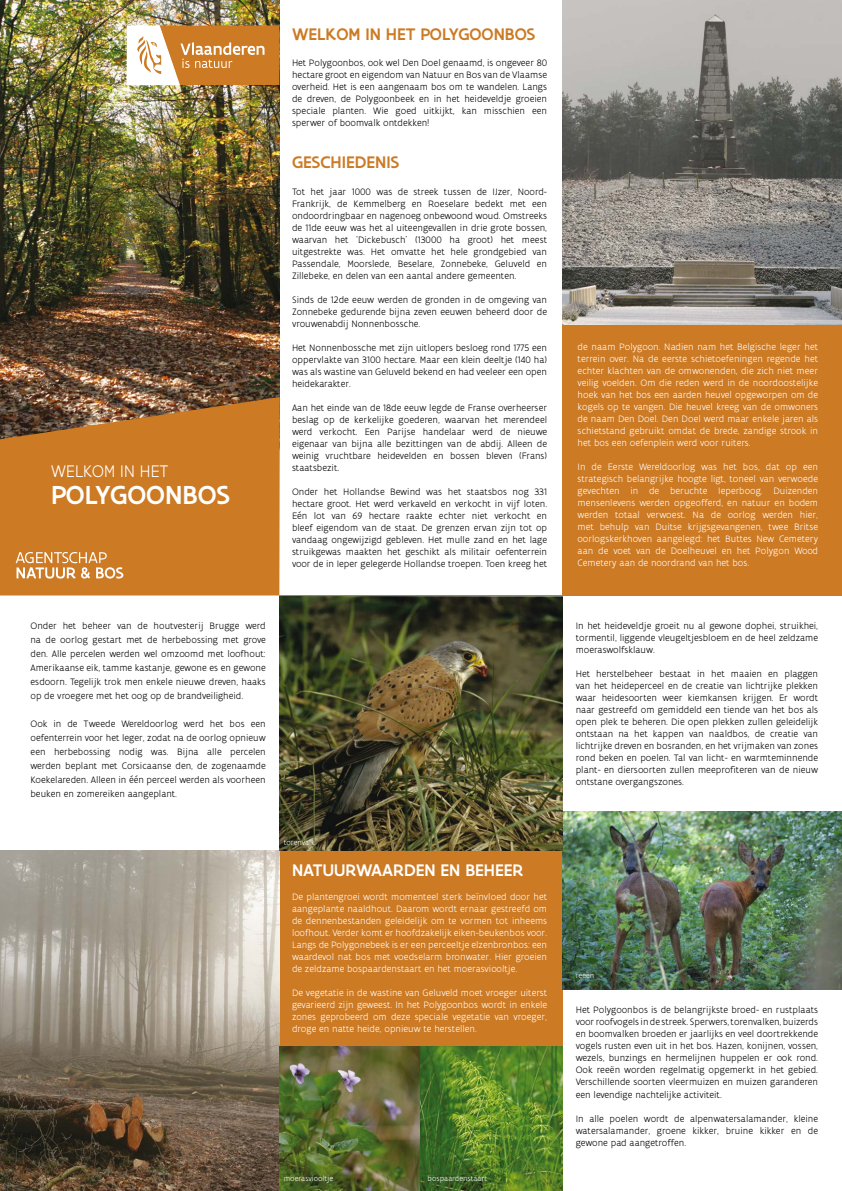
<style>
.page{position:relative;width:842px;height:1191px;background:#fff}
.page>*{position:absolute;margin:0;border:0;box-sizing:border-box;transform-origin:0 0}
.t1{font:500 28px "Flanders Art Sans";color:#fff}
.t2{font:500 18px "Flanders Art Sans";color:#cc7a24}
.t3{font:500 18px "Flanders Art Sans";color:#fff}
.t4{font:300 18px "Flanders Art Sans";letter-spacing:-.02em;color:#fff}
.t5{font:300 10px/12px "Flanders Art Sans";color:#000;text-align:justify}
.t6{font:300 10px/12px "Flanders Art Sans";color:#fff;text-align:justify}
.t7{font:300 8px "Flanders Art Sans";color:#fff}
</style>
<div class="page">
<div style="left:562px;top:0;width:280px;height:595px;background:#cc7a24"></div>
<img style="left:0;top:0;width:279px;height:397px">
<div style="left:279px;top:595px;width:284px;height:596px;background:#cc7a24"></div>
<img style="left:563px;top:0;width:279px;height:325px">
<img style="left:0;top:850px;width:279px;height:341px">
<img style="left:563px;top:811px;width:279px;height:179px">
<img style="left:279px;top:596px;width:283px;height:254px">
<svg style="left:0;top:397px;width:280px;height:198px;background:#c17527"></svg>
<svg style="left:16px;top:552px;width:107px;height:26px;background:#daa063"></svg>
<svg style="left:127px;top:26px;width:152px;height:59px"></svg>
<img style="left:279px;top:1046px;width:283px;height:145px">
<h2 class="t4" style="left:51px;top:461px;width:119px">WELKOM IN HET</h2>
<h1 class="t1" style="left:51px;top:478px;width:180px">POLYGOONBOS</h1>
<h2 class="t2" style="left:292px;top:23px;width:245px">WELKOM IN HET POLYGOONBOS</h2>
<p class="t5" style="left:292px;top:57px;width:257px">Het Polygoonbos, ook wel Den Doel genaamd, is ongeveer 80 hectare groot en eigendom van Natuur en Bos van de Vlaamse overheid. Het is een aangenaam bos om te wandelen. Langs de dreven, de Polygoonbeek en in het heideveldje groeien speciale planten. Wie goed uitkijkt, kan misschien een sperwer of boomvalk ontdekken!</p>
<h2 class="t2" style="left:292px;top:151px;width:109px">GESCHIEDENIS</h2>
<p class="t5" style="left:292px;top:185px;width:257px">Tot het jaar 1000 was de streek tussen de IJzer, Noord-Frankrijk, de Kemmelberg en Roeselare bedekt met een ondoordringbaar en nagenoeg onbewoond woud. Omstreeks de 11de eeuw was het al uiteengevallen in drie grote bossen, waarvan het ‘Dickebusch’ (13000 ha groot) het meest uitgestrekte was. Het omvatte het hele grondgebied van Passendale, Moorslede, Beselare, Zonnebeke, Geluveld en Zillebeke, en delen van een aantal andere gemeenten.</p>
<p class="t5" style="left:292px;top:293px;width:257px">Sinds de 12de eeuw werden de gronden in de omgeving van Zonnebeke gedurende bijna zeven eeuwen beheerd door de vrouwenabdij Nonnenbossche.</p>
<p class="t5" style="left:292px;top:341px;width:257px">Het Nonnenbossche met zijn uitlopers besloeg rond 1775 een oppervlakte van 3100 hectare. Maar een klein deeltje (140 ha) was als wastine van Geluveld bekend en had veeleer een open heidekarakter.</p>
<p class="t5" style="left:292px;top:401px;width:257px">Aan het einde van de 18de eeuw legde de Franse overheerser beslag op de kerkelijke goederen, waarvan het merendeel werd verkocht. Een Parijse handelaar werd de nieuwe eigenaar van bijna alle bezittingen van de abdij. Alleen de weinig vruchtbare heidevelden en bossen bleven (Frans) staatsbezit.</p>
<p class="t5" style="left:292px;top:485px;width:257px">Onder het Hollandse Bewind was het staatsbos nog 331 hectare groot. Het werd verkaveld en verkocht in vijf loten.<br>Eén lot van 69 hectare raakte echter niet verkocht en bleef eigendom van de staat. De grenzen ervan zijn tot op vandaag ongewijzigd gebleven. Het mulle zand en het lage struikgewas maakten het geschikt als militair oefenterrein voor de in Ieper gelegerde Hollandse troepen. Toen kreeg het</p>
<p class="t5" style="left:30px;top:619px;width:237px;line-height:14px">Onder het beheer van de houtvesterij Brugge werd na de oorlog gestart met de herbebossing met grove den. Alle percelen werden wel omzoomd met loofhout:<br>Amerikaanse eik, tamme kastanje, gewone es en gewone esdoorn. Tegelijk trok men enkele nieuwe dreven, haaks op de vroegere met het oog op de brandveiligheid.</p>
<p class="t5" style="left:30px;top:717px;width:237px;line-height:14px">Ook in de Tweede Wereldoorlog werd het bos een oefenterrein voor het leger, zodat na de oorlog opnieuw een herbebossing nodig was. Bijna alle percelen werden beplant met Corsicaanse den, de zogenaamde Koekelareden. Alleen in één perceel werden als voorheen beuken en zomereiken aangeplant.</p>
<p class="t7" style="left:284px;top:838px;width:33px">torenvalk</p>
<h2 class="t3" style="left:292px;top:859px;width:233px">NATUURWAARDEN EN BEHEER</h2>
<p class="t6" style="left:292px;top:891px;width:257px">De plantengroei wordt momenteel sterk beïnvloed door het aangeplante naaldhout. Daarom wordt ernaar gestreefd om de dennenbestanden geleidelijk om te vormen tot inheems loofhout. Verder komt er hoofdzakelijk eiken-beukenbos voor.<br>Langs de Polygonebeek is er een perceeltje elzenbronbos: een waardevol nat bos met voedselarm bronwater. Hier groeien de zeldzame bospaardenstaart en het moerasviooltje.</p>
<p class="t6" style="left:292px;top:987px;width:257px">De vegetatie in de wastine van Geluveld moet vroeger uiterst gevarieerd zijn geweest. In het Polygoonbos wordt in enkele zones geprobeerd om deze speciale vegetatie van vroeger, droge en natte heide, opnieuw te herstellen.</p>
<p class="t7" style="left:284px;top:1174px;width:51px">moerasviooltje</p>
<p class="t7" style="left:428px;top:1174px;width:61px">bospaardenstaart</p>
<p class="t6" style="left:578px;top:340px;width:242px">de naam Polygoon. Nadien nam het Belgische leger het terrein over. Na de eerste schietoefeningen regende het echter klachten van de omwonenden, die zich niet meer veilig voelden. Om die reden werd in de noordoostelijke hoek van het bos een aarden heuvel opgeworpen om de kogels op te vangen. Die heuvel kreeg van de omwoners de naam Den Doel. Den Doel werd maar enkele jaren als schietstand gebruikt omdat de brede, zandige strook in het bos een oefenplein werd voor ruiters.</p>
<p class="t6" style="left:578px;top:460px;width:242px">In de Eerste Wereldoorlog was het bos, dat op een strategisch belangrijke hoogte ligt, toneel van verwoede gevechten in de beruchte Ieperboog. Duizenden mensenlevens werden opgeofferd, en natuur en bodem werden totaal verwoest. Na de oorlog werden hier, met behulp van Duitse krijgsgevangenen, twee Britse oorlogskerkhoven aangelegd: het Buttes New Cemetery aan de voet van de Doelheuvel en het Polygon Wood Cemetery aan de noordrand van het bos.</p>
<p class="t5" style="left:576px;top:620px;width:244px">In het heideveldje groeit nu al gewone dophei, struikhei, tormentil, liggende vleugeltjesbloem en de heel zeldzame moeraswolfsklauw.</p>
<p class="t5" style="left:576px;top:668px;width:244px">Het herstelbeheer bestaat in het maaien en plaggen van het heideperceel en de creatie van lichtrijke plekken waar heidesoorten weer kiemkansen krijgen. Er wordt naar gestreefd om gemiddeld een tiende van het bos als open plek te beheren. Die open plekken zullen geleidelijk ontstaan na het kappen van naaldbos, de creatie van lichtrijke dreven en bosranden, en het vrijmaken van zones rond beken en poelen. Tal van licht- en warmteminnende plant- en diersoorten zullen meeprofiteren van de nieuw ontstane overgangszones.</p>
<p class="t7" style="left:576px;top:970px;width:20px">reeën</p>
<p class="t5" style="left:576px;top:1004px;width:244px">Het Polygoonbos is de belangrijkste broed- en rustplaats voor roofvogels in de streek. Sperwers, torenvalken, buizerds en boomvalken broeden er jaarlijks en veel doortrekkende vogels rusten even uit in het bos. Hazen, konijnen, vossen, wezels, bunzings en hermelijnen huppelen er ook rond.<br>Ook reeën worden regelmatig opgemerkt in het gebied.<br>Verschillende soorten vleermuizen en muizen garanderen een levendige nachtelijke activiteit.</p>
<p class="t5" style="left:576px;top:1112px;width:244px">In alle poelen wordt de alpenwatersalamander, kleine watersalamander, groene kikker, bruine kikker en de gewone pad aangetroffen.</p>
</div>
